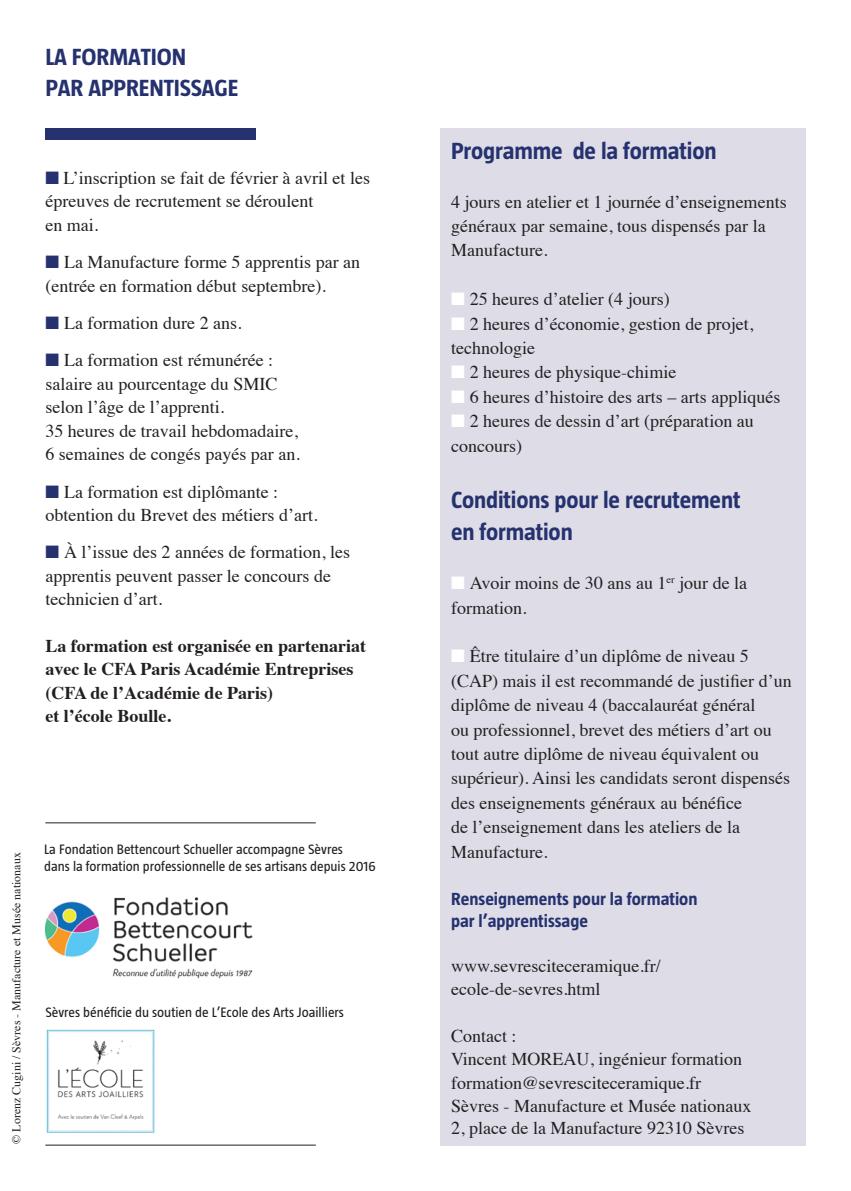
<style>
.page{position:relative;width:851px;height:1191px;background:#fff}
.page>*{position:absolute;margin:0;border:0;box-sizing:border-box;transform-origin:0 0}
.t1{font:700 24px/32.2px "Taz";letter-spacing:-.005em;color:#25326f}
.t2{font:18px/24.4px "Times";color:#231f20}
.t3{font:700 18px "Times";color:#231f20}
.t4{font:700 18px "Taz";color:#25326f}
.t5{font:14px "Taz";color:#231f20}
.t6{font:12px "Times";color:#231f20}
.s1{color:#25326f}
.s2{color:#fff}
</style>
<div class="page">
<img style="left:44px;top:897px;width:209px;height:82px">
<div style="left:45px;top:129px;width:211px;height:11px;background:#25326f"></div>
<div style="left:439px;top:128px;width:366px;height:1017px;background:#dedde7"></div>
<img style="left:46px;top:1029px;width:109px;height:104px">
<hr style="left:45px;top:1144px;width:271px;height:1px;background:#231f20">
<hr style="left:45px;top:822px;width:271px;height:1px;background:#231f20">
<p class="t1" style="left:45px;top:40px;width:142px">LA FORMATION</p>
<p class="t1" style="left:45px;top:71px;width:194px">PAR APPRENTISSAGE</p>
<p class="t2" style="left:45px;top:165px;width:326px;line-height:23.4px"><span class="s1">■</span> L’inscription se fait de février à avril et les épreuves de recrutement se déroulent</p>
<p class="t2" style="left:45px;top:211px;width:54px">en mai.</p>
<p class="t2" style="left:45px;top:248px;width:316px"><span class="s1">■</span> La Manufacture forme 5 apprentis par an</p>
<p class="t2" style="left:45px;top:272px;width:282px">(entrée en formation début septembre).</p>
<p class="t2" style="left:45px;top:309px;width:198px"><span class="s1">■</span> La formation dure 2 ans.</p>
<p class="t2" style="left:45px;top:347px;width:229px"><span class="s1">■</span> La formation est rémunérée :</p>
<p class="t2" style="left:45px;top:370px;width:233px">salaire au pourcentage du SMIC</p>
<p class="t2" style="left:45px;top:393px;width:180px">selon l’âge de l’apprenti.</p>
<p class="t2" style="left:45px;top:417px;width:254px">35 heures de travail hebdomadaire,</p>
<p class="t2" style="left:45px;top:440px;width:256px">6 semaines de congés payés par an.</p>
<p class="t2" style="left:45px;top:478px;width:234px"><span class="s1">■</span> La formation est diplômante :</p>
<p class="t2" style="left:45px;top:501px;width:273px">obtention du Brevet des métiers d’art.</p>
<p class="t2" style="left:45px;top:539px;width:306px;line-height:23.4px"><span class="s1">■</span> À l’issue des 2 années de formation, les apprentis peuvent passer le concours de</p>
<p class="t2" style="left:45px;top:585px;width:118px">technicien d’art.</p>
<p class="t3" style="left:45px;top:628px;width:322px">La formation est organisée en partenariat</p>
<p class="t3" style="left:45px;top:652px;width:309px">avec le CFA Paris Académie Entreprises</p>
<p class="t3" style="left:45px;top:675px;width:229px">(CFA de l’Académie de Paris)</p>
<p class="t3" style="left:45px;top:699px;width:127px">et l’école Boulle.</p>
<p class="t6" style="left:5px;top:1143px;width:293px;rotate:-90deg">© Lorenz Cugini / Sèvres - Manufacture et Musée nationaux</p>
<p class="t5" style="left:44px;top:841px;width:300px">La Fondation Bettencourt Schueller accompagne Sèvres</p>
<p class="t5" style="left:44px;top:858px;width:333px">dans la formation professionnelle de ses artisans depuis 2016</p>
<p class="t5" style="left:45px;top:1004px;width:300px">Sèvres bénéficie du soutien de L’Ecole des Arts Joailliers</p>
<p class="t1" style="left:451px;top:134px;width:267px">Programme de la formation</p>
<p class="t2" style="left:451px;top:188px;width:337px">4 jours en atelier et 1 journée d’enseignements généraux par semaine, tous dispensés par la<br>Manufacture.</p>
<p class="t2" style="left:451px;top:285px;width:220px"><span class="s2">■</span> 25 heures d’atelier (4 jours)</p>
<p class="t2" style="left:451px;top:310px;width:304px"><span class="s2">■</span> 2 heures d’économie, gestion de projet, technologie</p>
<p class="t2" style="left:451px;top:358px;width:227px"><span class="s2">■</span> 2 heures de physique-chimie</p>
<p class="t2" style="left:451px;top:383px;width:331px"><span class="s2">■</span> 6 heures d’histoire des arts – arts appliqués</p>
<p class="t2" style="left:451px;top:407px;width:304px"><span class="s2">■</span> 2 heures de dessin d’art (préparation au concours)</p>
<p class="t1" style="left:451px;top:483px;width:291px">Conditions pour le recrutement en formation</p>
<p class="t2" style="left:451px;top:569px;width:297px"><span class="s2">■</span> Avoir moins de 30 ans au 1<sup>er</sup> jour de la formation.</p>
<p class="t2" style="left:451px;top:642px;width:342px"><span class="s2">■</span> Être titulaire d’un diplôme de niveau 5 (CAP) mais il est recommandé de justifier d’un diplôme de niveau 4 (baccalauréat général<br>ou professionnel, brevet des métiers d’art ou tout autre diplôme de niveau équivalent ou supérieur). Ainsi les candidats seront dispensés des enseignements généraux au bénéfice<br>de l’enseignement dans les ateliers de la Manufacture.</p>
<p class="t4" style="left:451px;top:888px;width:248px">Renseignements pour la formation</p>
<p class="t4" style="left:451px;top:911px;width:138px">par l’apprentissage</p>
<p class="t2" style="left:451px;top:952px;width:211px">www.sevresciteceramique.fr/</p>
<p class="t2" style="left:451px;top:975px;width:151px">ecole-de-sevres.html</p>
<p class="t2" style="left:451px;top:1022px;width:67px">Contact :</p>
<p class="t2" style="left:451px;top:1044px;width:292px">Vincent MOREAU, ingénieur formation</p>
<p class="t2" style="left:451px;top:1069px;width:252px">formation@sevresciteceramique.fr</p>
<p class="t2" style="left:451px;top:1091px;width:302px">Sèvres - Manufacture et Musée nationaux</p>
<p class="t2" style="left:451px;top:1114px;width:295px">2, place de la Manufacture 92310 Sèvres</p>
</div>
